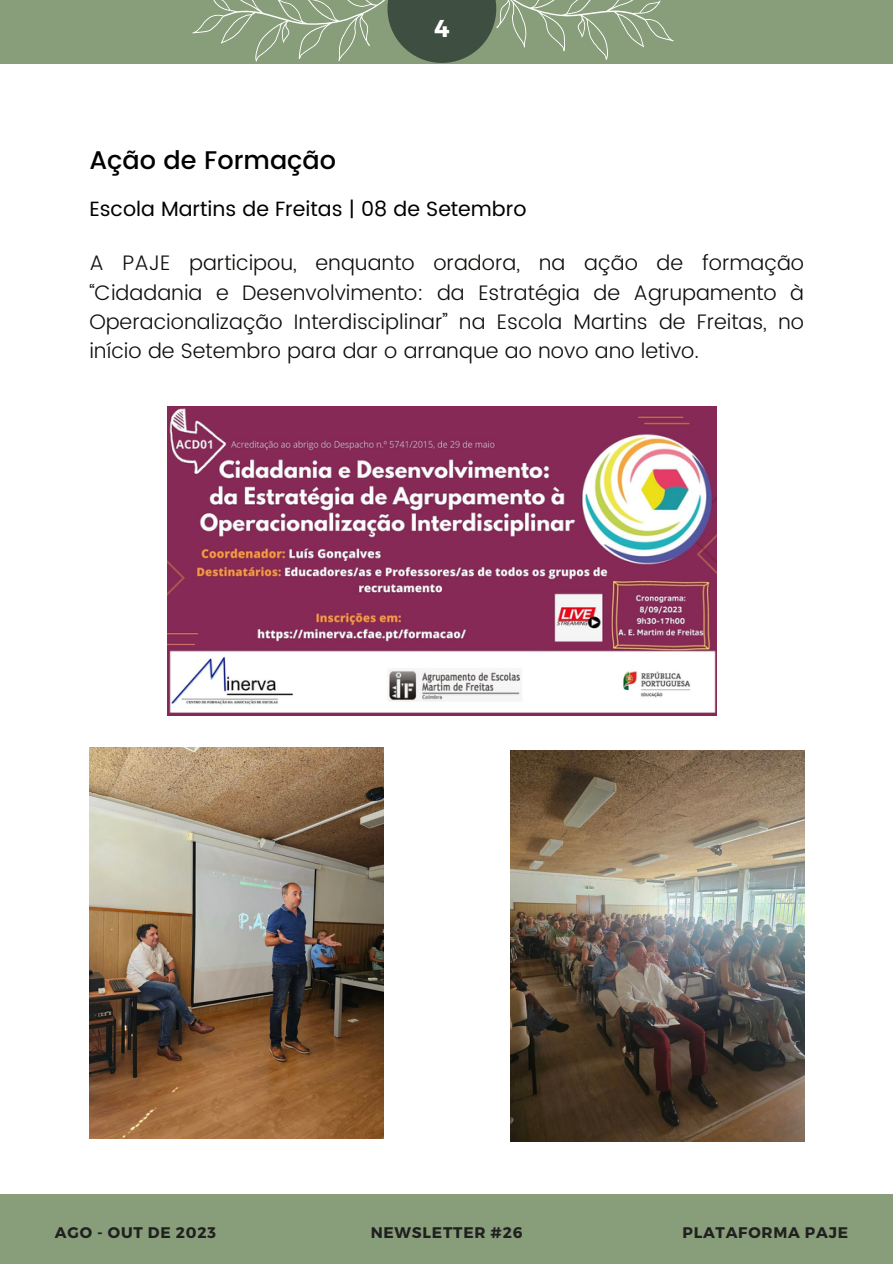
<style>
.page{position:relative;width:893px;height:1264px;background:#fff}
.page>*{position:absolute;margin:0;border:0;box-sizing:border-box;transform-origin:0 0}
.t1{font:500 25.5px "Poppins";color:#000}
.t2{font:700 24.3px "Montserrat";color:#fff}
.t3{font:300 21px/29.2px "Poppins";color:#11100e;text-align:justify}
.t4{font:20.7px "Poppins";color:#000}
.t5{font:700 15.3px "Montserrat";letter-spacing:.05em;color:#202020}
</style>
<div class="page">
<div style="left:0;top:0;width:892px;height:63px;background:#889d7a"></div>
<svg style="left:177px;top:0;width:515px;height:64px"></svg>
<div style="left:0;top:1194px;width:892px;height:69px;background:#889d7a"></div>
<img style="left:168px;top:407px;width:548px;height:308px">
<img style="left:89px;top:747px;width:294px;height:391px">
<img style="left:510px;top:750px;width:294px;height:391px">
<p class="t2" style="left:434px;top:12px;width:17px">4</p>
<p class="t1" style="left:89px;top:146px;width:248px">Ação de Formação</p>
<p class="t4" style="left:89px;top:197px;width:438px">Escola Martins de Freitas | 08 de Setembro</p>
<p class="t3" style="left:89px;top:248px;width:716px">A PAJE participou, enquanto oradora, na ação de formação “Cidadania e Desenvolvimento: da Estratégia de Agrupamento à Operacionalização Interdisciplinar” na Escola Martins de Freitas, no início de Setembro para dar o arranque ao novo ano letivo.</p>
<p class="t5" style="left:55px;top:1222px;width:162px">AGO - OUT DE 2023</p>
<p class="t5" style="left:370px;top:1222px;width:153px">NEWSLETTER #26</p>
<p class="t5" style="left:682px;top:1222px;width:167px">PLATAFORMA PAJE</p>
</div>
